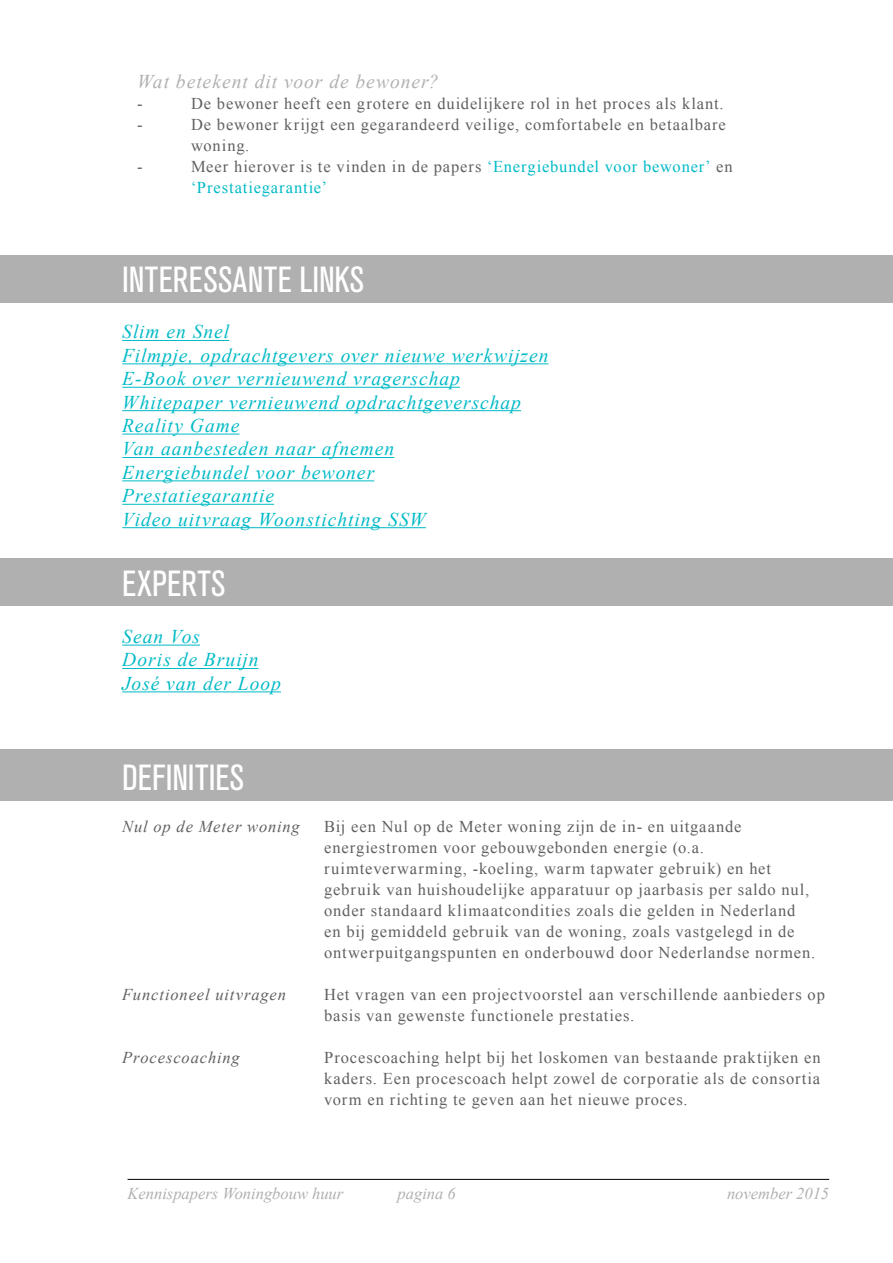
<style>
.page{position:relative;width:893px;height:1263px;background:#fff}
.page>*{position:absolute;margin:0;border:0;box-sizing:border-box;transform-origin:0 0}
.t1{font:condensed 36px "Akzidenz Grotesk BQ";letter-spacing:.005em;color:#fff}
.t2{font:italic 19.5px/23.4px "Times New Roman";letter-spacing:.05em;color:#00bac6}
.t3{font:italic 19.5px "Times New Roman";letter-spacing:.05em;color:#b1b0b0}
.t4{font:16.5px/21px "Times New Roman";letter-spacing:.05em;color:#606061}
.t5{font:16.5px/21px "Times New Roman";letter-spacing:.05em;color:#00bac6}
.t6{font:italic 16.5px "Times New Roman";letter-spacing:.05em;color:#606061}
.t7{font:italic 16.5px "Times New Roman";color:#b1b0b0}
.s1{color:#606061}
</style>
<div class="page">
<hr style="left:128px;top:1179px;width:701px;height:1px;background:#000">
<div style="left:0;top:255px;width:893px;height:47px;background:#b1b0b0"></div>
<div style="left:0;top:558px;width:893px;height:47px;background:#b1b0b0"></div>
<hr style="left:122px;top:340px;width:107px;height:1px;background:#00bac6">
<hr style="left:122px;top:363px;width:426px;height:1px;background:#00bac6">
<hr style="left:122px;top:387px;width:338px;height:1px;background:#00bac6">
<hr style="left:122px;top:410px;width:399px;height:1px;background:#00bac6">
<hr style="left:122px;top:434px;width:117px;height:1px;background:#00bac6">
<hr style="left:122px;top:457px;width:272px;height:1px;background:#00bac6">
<hr style="left:122px;top:480px;width:252px;height:1px;background:#00bac6">
<hr style="left:122px;top:504px;width:152px;height:1px;background:#00bac6">
<hr style="left:122px;top:527px;width:304px;height:1px;background:#00bac6">
<hr style="left:122px;top:645px;width:78px;height:1px;background:#00bac6">
<hr style="left:122px;top:668px;width:136px;height:1px;background:#00bac6">
<hr style="left:122px;top:691px;width:159px;height:1px;background:#00bac6">
<div style="left:0;top:749px;width:893px;height:51px;background:#b1b0b0"></div>
<p class="t3" style="left:137px;top:68px;width:303px">Wat betekent dit voor de bewoner?</p>
<p class="t4" style="left:137px;top:92px;width:7px">-</p>
<p class="t4" style="left:191px;top:92px;width:534px">De bewoner heeft een grotere en duidelijkere rol in het proces als klant.</p>
<p class="t4" style="left:137px;top:113px;width:7px">-</p>
<p class="t4" style="left:191px;top:113px;width:536px">De bewoner krijgt een gegarandeerd veilige, comfortabele en betaalbare woning.</p>
<p class="t4" style="left:137px;top:155px;width:7px">-</p>
<p class="t5" style="left:191px;top:155px;width:543px"><span class="s1">Meer hierover is te vinden in de papers</span> ‘Energiebundel voor bewoner’ <span class="s1">en </span>‘Prestatiegarantie’</p>
<h1 class="t1" style="left:122px;top:259px;width:243px">INTERESSANTE LINKS</h1>
<p class="t2" style="left:122px;top:320px;width:428px">Slim en Snel<br>Filmpje, opdrachtgevers over nieuwe werkwijzen<br>E-Book over vernieuwend vragerschap<br>Whitepaper vernieuwend opdrachtgeverschap<br>Reality Game<br>Van aanbesteden naar afnemen<br>Energiebundel voor bewoner<br>Prestatiegarantie<br>Video uitvraag Woonstichting SSW</p>
<h1 class="t1" style="left:122px;top:563px;width:105px">EXPERTS</h1>
<p class="t2" style="left:122px;top:624px;width:160px">Sean Vos<br>Doris de Bruijn<br>José van der Loop</p>
<h1 class="t1" style="left:122px;top:757px;width:123px">DEFINITIES</h1>
<p class="t6" style="left:122px;top:815px;width:179px">Nul op de Meter woning</p>
<p class="t6" style="left:122px;top:983px;width:165px">Functioneel uitvragen</p>
<p class="t6" style="left:122px;top:1046px;width:119px">Procescoaching</p>
<p class="t4" style="left:324px;top:815px;width:493px">Bij een Nul op de Meter woning zijn de in- en uitgaande energiestromen voor gebouwgebonden energie (o.a. ruimteverwarming, -koeling, warm tapwater gebruik) en het gebruik van huishoudelijke apparatuur op jaarbasis per saldo nul, onder standaard klimaatcondities zoals die gelden in Nederland en bij gemiddeld gebruik van de woning, zoals vastgelegd in de ontwerpuitgangspunten en onderbouwd door Nederlandse normen.</p>
<p class="t4" style="left:324px;top:983px;width:502px">Het vragen van een projectvoorstel aan verschillende aanbieders op basis van gewenste functionele prestaties.</p>
<p class="t4" style="left:324px;top:1046px;width:498px;text-align:justify">Procescoaching helpt bij het loskomen van bestaande praktijken en kaders. Een procescoach helpt zowel de corporatie als de consortia vorm en richting te geven aan het nieuwe proces.</p>
<p class="t7" style="left:128px;top:1182px;width:217px">Kennispapers Woningbouw huur</p>
<p class="t7" style="left:398px;top:1182px;width:60px">pagina 6</p>
<p class="t7" style="left:727px;top:1182px;width:104px">november 2015</p>
</div>
